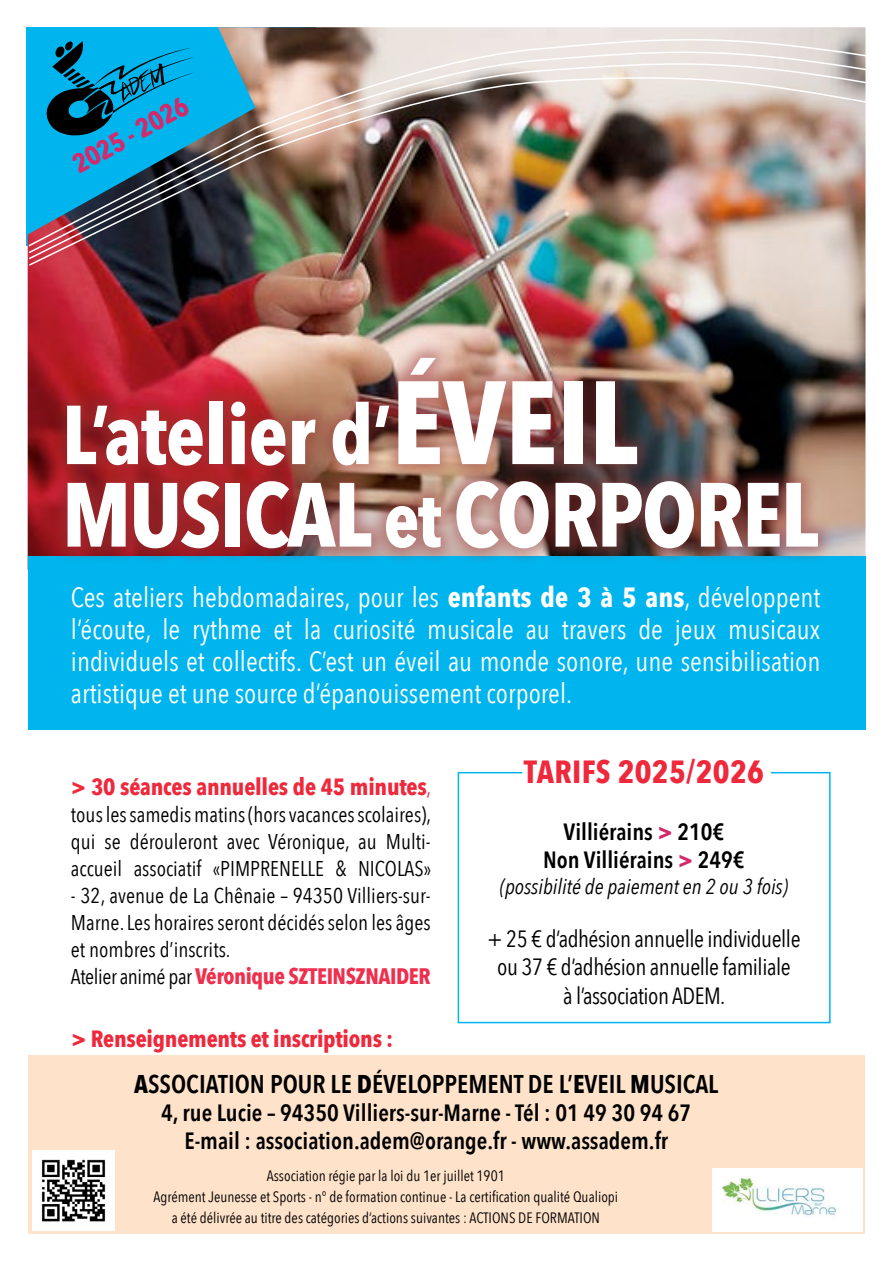
<style>
.page{position:relative;width:893px;height:1263px;background:#fff}
.page>*{position:absolute;margin:0;border:0;box-sizing:border-box;transform-origin:0 0}
.t1{font:700 90px "Avenir Next Condensed";letter-spacing:-.02em;color:#fff}
.t2{font:700 82.5px "Avenir Next Condensed";letter-spacing:-.01em;color:#fff}
.t3{font:700 31.95px "Avenir Next Condensed";letter-spacing:.01em;color:#ee293c}
.t4{font:27.75px/32px "Avenir Next Condensed";color:#fff;text-align:justify}
.t5{font:700 27px "Avenir Next Condensed";color:#d4296a}
.t6{font:600 25.65px "Avenir Next Condensed";color:#000}
.t7{font:600 23.55px/27.8px "Avenir Next Condensed";color:#000;text-align:center}
.t8{font:23.4px/28.2px "Avenir Next Condensed";letter-spacing:-.02em;color:#000;text-align:center}
.t9{font:700 23.4px "Avenir Next Condensed";letter-spacing:-.01em;color:#ee293c}
.t10{font:600 23.4px/28.2px "Avenir Next Condensed";color:#000;text-align:center}
.t11{font:700 22.35px "Avenir Next Condensed";letter-spacing:-.02em;color:#ee2f4e}
.t12{font:21.3px/27px "Avenir Next Condensed";color:#000;text-align:justify}
.t13{font:italic 21.3px "Avenir Next Condensed";color:#000}
.t14{font:15px/21px "Avenir Next Condensed";color:#000;text-align:center}
.s1{font-size:117px}
.s2{font-size:75px}
.s3{font-weight:700}
.s4{font-weight:400;font-size:21.3px}
.s5{font-weight:400;font-size:21.3px;color:#000}
.s6{font-weight:700;color:#d4296a}
</style>
<div class="page">
<img style="left:28px;top:27px;width:837px;height:529px">
<svg style="left:27px;top:34px;width:839px;height:36px;background:#a0bfc7"></svg>
<img style="left:27px;top:70px;width:839px;height:197px">
<div style="left:28px;top:556px;width:837px;height:174px;background:#00b5ee"></div>
<div style="left:49px;top:340px;width:786px;height:226px;background:#993534;opacity:.5"></div>
<svg style="left:457px;top:771px;width:374px;height:253px"></svg>
<div style="left:28px;top:1055px;width:837px;height:178px;background:#fee2c9"></div>
<img style="left:712px;top:1168px;width:150px;height:63px">
<img style="left:33px;top:1150px;width:81px;height:80px">
<p class="t5" style="left:66px;top:151px;width:130px;rotate:-29deg">2025 - 2026</p>
<h2 class="t2" style="left:62px;top:385px;width:578px">L’atelier d’<span class="s1">ÉVEIL</span></h2>
<h1 class="t1" style="left:62px;top:460px;width:758px">MUSICAL <span class="s2">et</span> CORPOREL</h1>
<p class="t4" style="left:71px;top:580px;width:751px">Ces ateliers hebdomadaires, pour les <span class="s3">enfants de 3 à 5 ans</span>, développent l’écoute, le rythme et la curiosité musicale au travers de jeux musicaux individuels et collectifs. C’est un éveil au monde sonore, une sensibilisation artistique et une source d’épanouissement corporel.</p>
<p class="t9" style="left:71px;top:772px;width:362px">&gt; 30 séances annuelles de 45 minutes<span class="s4">,</span></p>
<p class="t12" style="left:71px;top:800px;width:362px">tous les samedis matins (hors vacances scolaires), qui se dérouleront avec Véronique, au Multi&shy;accueil associatif «PIMPRENELLE &amp; NICOLAS»</p>
<p class="t12" style="left:71px;top:881px;width:361px">- 32, avenue de La Chênaie – 94350 Villiers-sur-Marne. Les horaires seront décidés selon les âges et nombres d’inscrits.</p>
<p class="t11" style="left:71px;top:962px;width:361px"><span class="s5">Atelier animé par</span> Véronique SZTEINSZNAIDER</p>
<p class="t3" style="left:524px;top:753px;width:241px">TARIFS 2025/2026</p>
<p class="t10" style="left:543px;top:817px;width:203px">Villiérains <span class="s6">&gt;</span> 210€<br>Non Villiérains <span class="s6">&gt;</span> 249€</p>
<p class="t13" style="left:500px;top:873px;width:290px">(possibilité de paiement en 2 ou 3 fois)</p>
<p class="t8" style="left:487px;top:924px;width:315px">+ 25 € d’adhésion annuelle individuelle ou 37 € d’adhésion annuelle familiale<br>à l’association ADEM.</p>
<p class="t9" style="left:71px;top:1024px;width:324px">&gt; Renseignements et inscriptions :</p>
<p class="t6" style="left:134px;top:1062px;width:586px"><span class="s3">A</span>SSOCIATION POUR LE <span class="s3">D</span>ÉVELOPPEMENT DE L’<span class="s3">E</span>VEIL <span class="s3">M</span>USICAL</p>
<p class="t7" style="left:161px;top:1098px;width:532px">4, rue Lucie – 94350 Villiers-sur-Marne - Tél : 01 49 30 94 67<br>E-mail : association.adem@orange.fr - www.assadem.fr</p>
<p class="t14" style="left:154px;top:1165px;width:466px">Association régie par la loi du 1er juillet 1901<br>Agrément Jeunesse et Sports - n° de formation continue - La certification qualité Qualiopi a été délivrée au titre des catégories d’actions suivantes : ACTIONS DE FORMATION</p>
</div>
